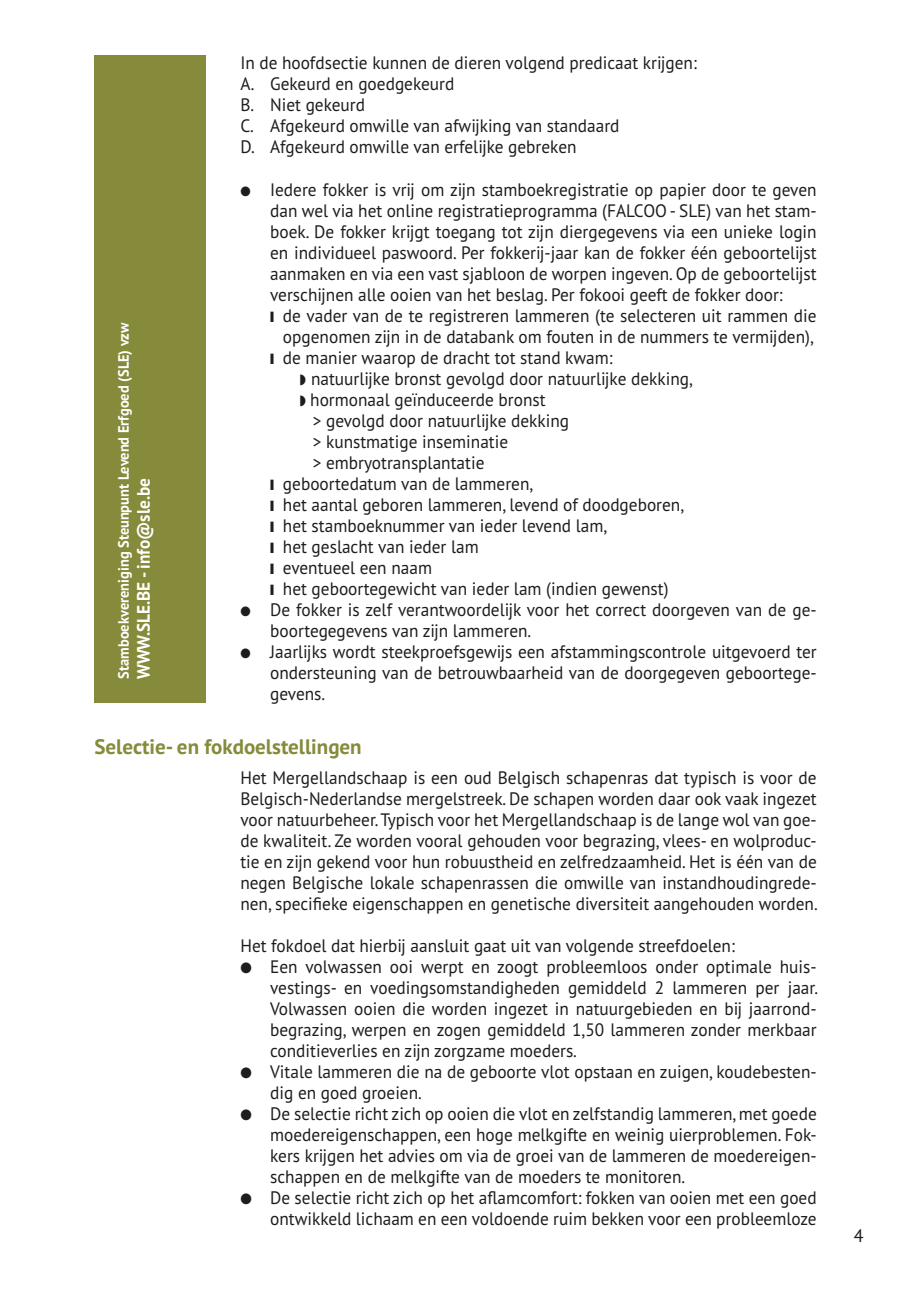
<style>
.page{position:relative;width:919px;height:1289px;background:#fff}
.page>*{position:absolute;margin:0;border:0;box-sizing:border-box;transform-origin:0 0}
.t1{font:700 21px "PT Sans Pro";color:#868b3c}
.t2{font:18px/21px "PT Sans Pro";color:#1d1d1b;text-align:justify;scale:.96 1}
.t3{font:700 18px "PT Sans Pro";color:#fff;scale:.96 1}
.t4{font:18px "PT Sans Pro";color:#1d1d1b}
.t5{font:700 15px "PT Sans Pro";color:#fff;scale:.96 1}
</style>
<div class="page">
<div style="left:94px;top:55px;width:112px;height:648px;background:#868b3c"></div>
<p class="t5" style="left:114px;top:678px;width:372px;rotate:-90deg">Stamboekvereniging Steunpunt Levend Erfgoed (SLE) vzw</p>
<p class="t3" style="left:131px;top:678px;width:210px;rotate:-90deg">WWW.SLE.BE - info@sle.be</p>
<p class="t2" style="left:240px;top:52px;width:477px;text-align:left">In de hoofdsectie kunnen de dieren volgend predicaat krijgen:<br>A. Gekeurd en goedgekeurd<br>B. Niet gekeurd<br>C. Afgekeurd omwille van afwijking van standaard<br>D. Afgekeurd omwille van erfelijke gebreken</p>
<p class="t2" style="left:240px;top:178px;width:601px">● Iedere fokker is vrij om zijn stamboekregistratie op papier door te geven</p>
<p class="t2" style="left:270px;top:199px;width:570px">dan wel via het online registratieprogramma (FALCOO - SLE) van het stam-</p>
<p class="t2" style="left:270px;top:220px;width:570px">boek. De fokker krijgt toegang tot zijn diergegevens via een unieke login</p>
<p class="t2" style="left:270px;top:241px;width:571px">en individueel paswoord. Per fokkerij-jaar kan de fokker één geboortelijst</p>
<p class="t2" style="left:270px;top:262px;width:570px">aanmaken en via een vast sjabloon de worpen ingeven. Op de geboortelijst</p>
<p class="t2" style="left:270px;top:283px;width:535px">verschijnen alle ooien van het beslag. Per fokooi geeft de fokker door:</p>
<p class="t2" style="left:270px;top:304px;width:570px">❙ de vader van de te registreren lammeren (te selecteren uit rammen die</p>
<p class="t2" style="left:283px;top:325px;width:554px">opgenomen zijn in de databank om fouten in de nummers te vermijden),</p>
<p class="t2" style="left:270px;top:346px;width:358px">❙ de manier waarop de dracht tot stand kwam:</p>
<p class="t2" style="left:300px;top:367px;width:411px">◗ natuurlijke bronst gevolgd door natuurlijke dekking,</p>
<p class="t2" style="left:300px;top:388px;width:257px">◗ hormonaal geïnduceerde bronst</p>
<p class="t2" style="left:313px;top:409px;width:268px">&gt; gevolgd door natuurlijke dekking</p>
<p class="t2" style="left:313px;top:430px;width:205px">&gt; kunstmatige inseminatie</p>
<p class="t2" style="left:313px;top:451px;width:180px">&gt; embryotransplantatie</p>
<p class="t2" style="left:270px;top:472px;width:276px">❙ geboortedatum van de lammeren,</p>
<p class="t2" style="left:270px;top:493px;width:433px">❙ het aantal geboren lammeren, levend of doodgeboren,</p>
<p class="t2" style="left:270px;top:514px;width:352px">❙ het stamboeknummer van ieder levend lam,</p>
<p class="t2" style="left:270px;top:535px;width:219px">❙ het geslacht van ieder lam</p>
<p class="t2" style="left:270px;top:556px;width:170px">❙ eventueel een naam</p>
<p class="t2" style="left:270px;top:577px;width:416px">❙ het geboortegewicht van ieder lam (indien gewenst)</p>
<p class="t2" style="left:270px;top:598px;width:570px;text-indent:-30px">● De fokker is zelf verantwoordelijk voor het correct doorgeven van de ge&shy;boortegegevens van zijn lammeren.</p>
<p class="t2" style="left:270px;top:640px;width:570px;text-indent:-30px">● Jaarlijks wordt steekproefsgewijs een afstammingscontrole uitgevoerd ter ondersteuning van de betrouwbaarheid van de doorgegeven geboortege&shy;gevens.</p>
<p class="t1" style="left:94px;top:733px;width:269px">Selectie- en fokdoelstellingen</p>
<p class="t2" style="left:240px;top:766px;width:603px">Het Mergellandschaap is een oud Belgisch schapenras dat typisch is voor de Belgisch-Nederlandse mergelstreek. De schapen worden daar ook vaak ingezet voor natuurbeheer. Typisch voor het Mergellandschaap is de lange wol van goe&shy;de kwaliteit. Ze worden vooral gehouden voor begrazing, vlees- en wolproduc&shy;tie en zijn gekend voor hun robuustheid en zelfredzaamheid. Het is één van de negen Belgische lokale schapenrassen die omwille van instandhoudingrede&shy;nen, specifieke eigenschappen en genetische diversiteit aangehouden worden.</p>
<p class="t2" style="left:240px;top:934px;width:516px">Het fokdoel dat hierbij aansluit gaat uit van volgende streefdoelen:</p>
<p class="t2" style="left:270px;top:955px;width:572px;text-indent:-30px">● Een volwassen ooi werpt en zoogt probleemloos onder optimale huis&shy;vestings- en voedingsomstandigheden gemiddeld 2 lammeren per jaar.<br>Volwassen ooien die worden ingezet in natuurgebieden en bij jaarrond&shy;begrazing, werpen en zogen gemiddeld 1,50 lammeren zonder merkbaar conditieverlies en zijn zorgzame moeders.</p>
<p class="t2" style="left:270px;top:1060px;width:570px;text-indent:-30px">● Vitale lammeren die na de geboorte vlot opstaan en zuigen, koudebesten&shy;dig en goed groeien.</p>
<p class="t2" style="left:270px;top:1102px;width:571px;text-indent:-30px">● De selectie richt zich op ooien die vlot en zelfstandig lammeren, met goede moedereigenschappen, een hoge melkgifte en weinig uierproblemen. Fok&shy;kers krijgen het advies om via de groei van de lammeren de moedereigen&shy;schappen en de melkgifte van de moeders te monitoren.</p>
<p class="t2" style="left:240px;top:1186px;width:602px;text-align:right">● De selectie richt zich op het aflamcomfort: fokken van ooien met een goed ontwikkeld lichaam en een voldoende ruim bekken voor een probleemloze</p>
<p class="t4" style="left:853px;top:1224px;width:11px">4</p>
</div>
